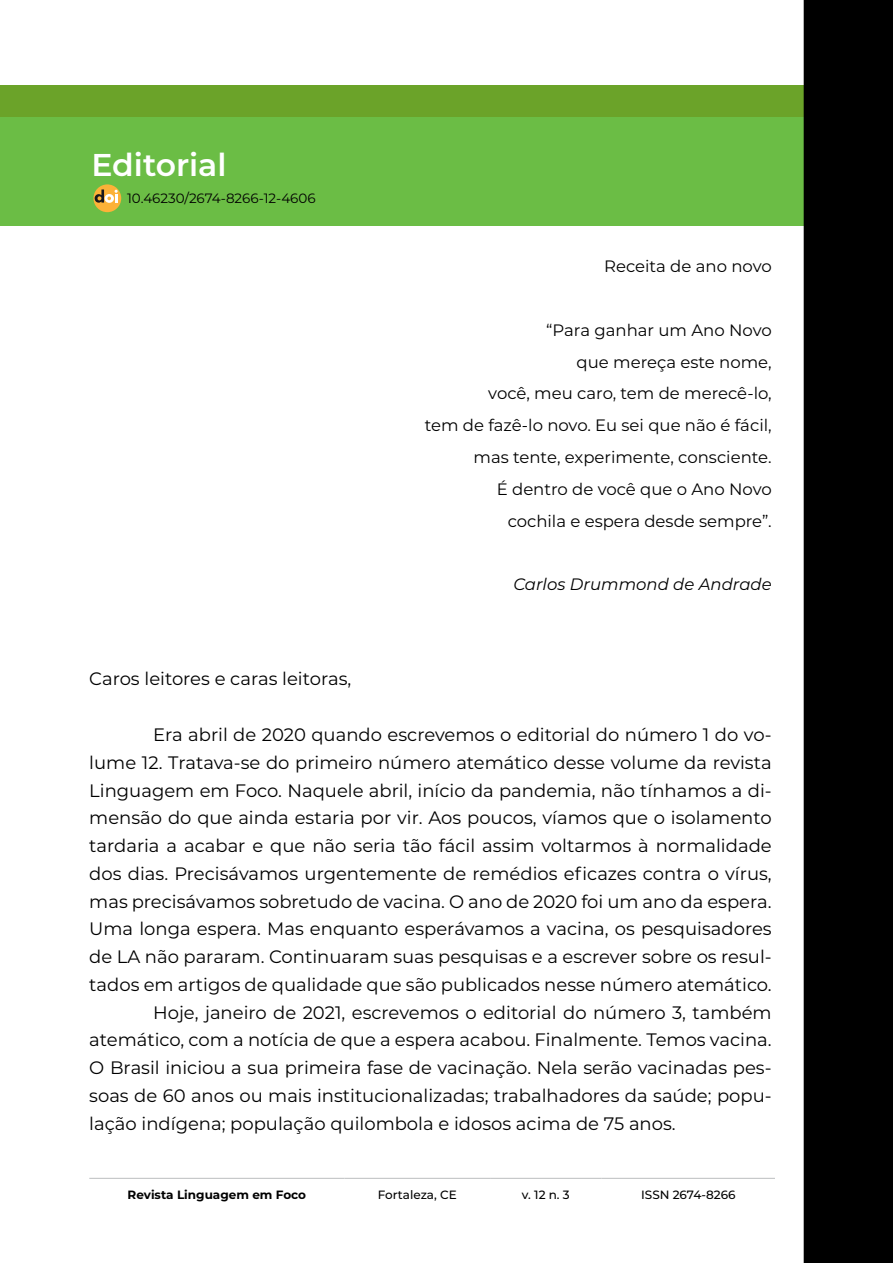
<style>
.page{position:relative;width:893px;height:1263px;background:#fff}
.page>*{position:absolute;margin:0;border:0;box-sizing:border-box;transform-origin:0 0}
.t1{font:600 31.5px "Montserrat";color:#fff}
.t2{font:18px "Montserrat";color:#000}
.t3{font:16.5px/31.8px "Montserrat";color:#000;text-align:right}
.t4{font:italic 16.5px "Montserrat";color:#000}
.t5{font:13.5px "Montserrat";color:#000}
.t6{font:500 12px "Montserrat";color:#000}
.t7{font:700 12px "Montserrat";color:#000}
</style>
<div class="page">
<div style="left:0;top:117px;width:804px;height:109px;background:#6bbd45"></div>
<div style="left:0;top:85px;width:804px;height:32px;background:#6ba329"></div>
<div style="left:804px;top:1px;width:88px;height:1261px;background:#000"></div>
<div style="left:804px;top:0;width:89px;height:1263px;border:2px solid #000"></div>
<hr style="left:89px;top:1178px;width:255px;height:1px;background:#bcbec0">
<hr style="left:344px;top:1178px;width:146px;height:1px;background:#bcbec0">
<hr style="left:490px;top:1178px;width:112px;height:1px;background:#bcbec0">
<hr style="left:602px;top:1178px;width:173px;height:1px;background:#bcbec0">
<div style="left:93px;top:184px;width:28px;height:28px;background:#fcb238;border-radius:50%"></div>
<svg style="left:95px;top:189px;width:23px;height:14px"></svg>
<h1 class="t1" style="left:91px;top:142px;width:137px">Editorial</h1>
<p class="t5" style="left:127px;top:189px;width:190px">10.46230/2674-8266-12-4606</p>
<p class="t3" style="left:604px;top:250px;width:169px">Receita de ano novo</p>
<p class="t3" style="left:425px;top:313px;width:349px">“Para ganhar um Ano Novo<br>que mereça este nome,<br>você, meu caro, tem de merecê-lo,<br>tem de fazê-lo novo. Eu sei que não é fácil, mas tente, experimente, consciente.<br>É dentro de você que o Ano Novo<br>cochila e espera desde sempre”.</p>
<p class="t4" style="left:513px;top:573px;width:260px">Carlos Drummond de Andrade</p>
<p class="t2" style="left:89px;top:667px;width:264px">Caros leitores e caras leitoras,</p>
<p class="t2" style="left:153px;top:722px;width:620px">Era abril de 2020 quando escrevemos o editorial do número 1 do vo-</p>
<p class="t2" style="left:89px;top:750px;width:684px">lume 12. Tratava-se do primeiro número atemático desse volume da revista</p>
<p class="t2" style="left:89px;top:778px;width:684px">Linguagem em Foco. Naquele abril, início da pandemia, não tínhamos a di-</p>
<p class="t2" style="left:89px;top:805px;width:684px">mensão do que ainda estaria por vir. Aos poucos, víamos que o isolamento</p>
<p class="t2" style="left:89px;top:833px;width:684px">tardaria a acabar e que não seria tão fácil assim voltarmos à normalidade</p>
<p class="t2" style="left:89px;top:861px;width:684px">dos dias. Precisávamos urgentemente de remédios eficazes contra o vírus,</p>
<p class="t2" style="left:89px;top:889px;width:684px">mas precisávamos sobretudo de vacina. O ano de 2020 foi um ano da espera.</p>
<p class="t2" style="left:89px;top:916px;width:684px">Uma longa espera. Mas enquanto esperávamos a vacina, os pesquisadores</p>
<p class="t2" style="left:89px;top:944px;width:684px">de LA não pararam. Continuaram suas pesquisas e a escrever sobre os resul-</p>
<p class="t2" style="left:89px;top:972px;width:684px">tados em artigos de qualidade que são publicados nesse número atemático.</p>
<p class="t2" style="left:153px;top:1000px;width:620px">Hoje, janeiro de 2021, escrevemos o editorial do número 3, também</p>
<p class="t2" style="left:89px;top:1027px;width:684px">atemático, com a notícia de que a espera acabou. Finalmente. Temos vacina.</p>
<p class="t2" style="left:89px;top:1055px;width:684px">O Brasil iniciou a sua primeira fase de vacinação. Nela serão vacinadas pes-</p>
<p class="t2" style="left:89px;top:1083px;width:684px">soas de 60 anos ou mais institucionalizadas; trabalhadores da saúde; popu-</p>
<p class="t2" style="left:89px;top:1111px;width:588px">lação indígena; população quilombola e idosos acima de 75 anos.</p>
<p class="t7" style="left:128px;top:1186px;width:180px">Revista Linguagem em Foco</p>
<p class="t6" style="left:378px;top:1186px;width:81px">Fortaleza, CE</p>
<p class="t6" style="left:522px;top:1186px;width:49px">v. 12 n. 3</p>
<p class="t6" style="left:641px;top:1186px;width:96px">ISSN 2674-8266</p>
</div>
